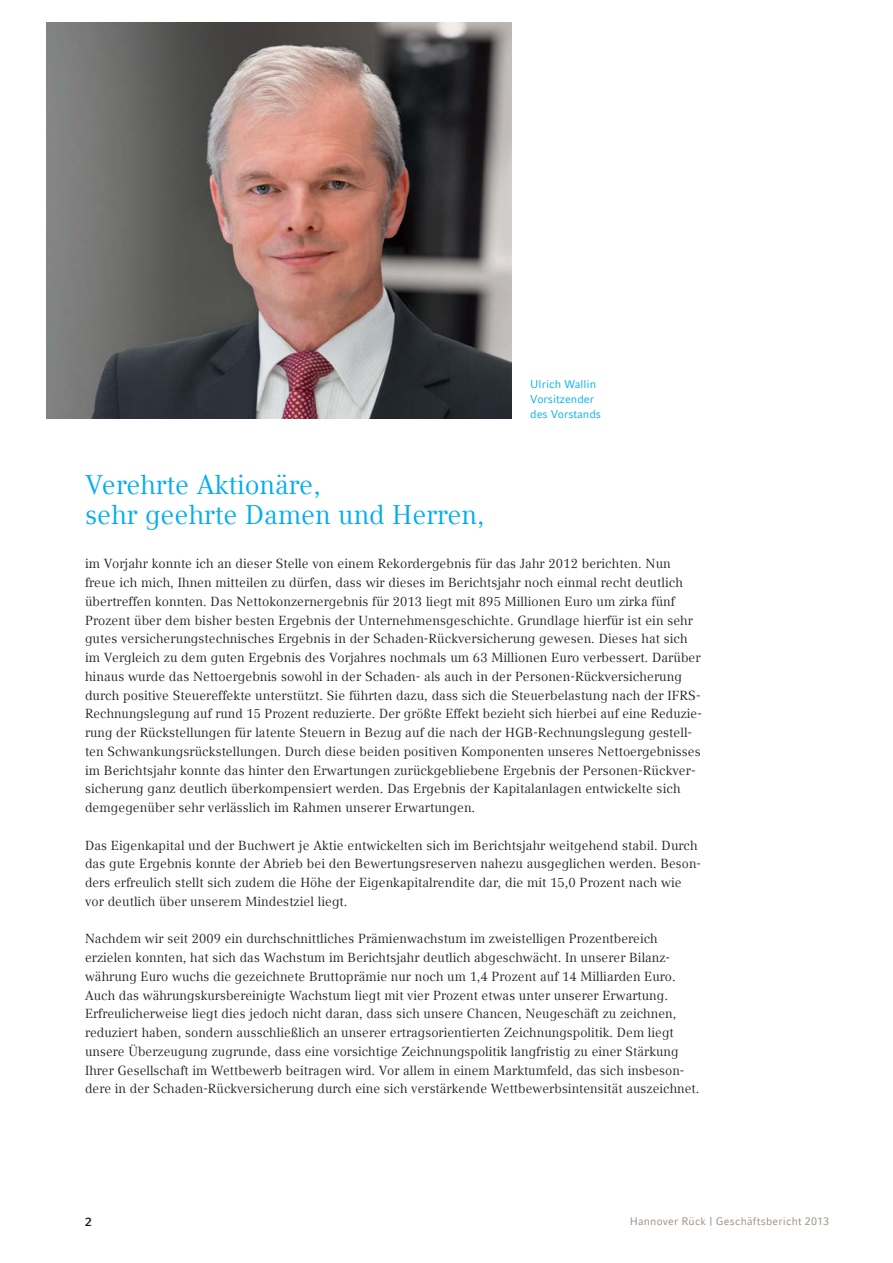
<style>
.page{position:relative;width:893px;height:1263px;background:#fff}
.page>*{position:absolute;margin:0;border:0;box-sizing:border-box;transform-origin:0 0}
.t1{font:27px/30px "Compatil Text LT Com";color:#00aeef}
.t2{font:13.2px/18.8px "Compatil Text LT Com";letter-spacing:.005em;color:#231f20}
.t3{font:700 12px "Compatil Fact LT Com";color:#231f20}
.t4{font:11.25px/15px "Compatil Fact LT Com";color:#00aeef}
.t5{font:10.8px "Compatil Fact LT Com";letter-spacing:.02em;color:#9a8b7d}
</style>
<div class="page">
<img style="left:47px;top:23px;width:464px;height:395px">
<p class="t4" style="left:530px;top:377px;width:72px">Ulrich Wallin<br>Vorsitzender des Vorstands</p>
<h1 class="t1" style="left:85px;top:469px;width:401px">Verehrte Aktionäre,<br>sehr geehrte Damen und Herren,</h1>
<p class="t2" style="left:85px;top:554px;width:618px">im Vorjahr konnte ich an dieser Stelle von einem Rekordergebnis für das Jahr 2012 berichten. Nun freue ich mich, Ihnen mitteilen zu dürfen, dass wir dieses im Berichtsjahr noch einmal recht deutlich übertreffen konnten. Das Nettokonzernergebnis für 2013 liegt mit 895 Millionen Euro um zirka fünf Prozent über dem bisher besten Ergebnis der Unternehmensgeschichte. Grundlage hierfür ist ein sehr gutes versicherungstechnisches Ergebnis in der Schaden-Rückversicherung gewesen. Dieses hat sich im Vergleich zu dem guten Ergebnis des Vorjahres nochmals um 63 Millionen Euro verbessert. Darüber hinaus wurde das Nettoergebnis sowohl in der Schaden- als auch in der Personen-Rückversicherung durch positive Steuereffekte unterstützt. Sie führten dazu, dass sich die Steuerbelastung nach der IFRS-Rechnungslegung auf rund 15 Prozent reduzierte. Der größte Effekt bezieht sich hierbei auf eine Reduzie&shy;rung der Rückstellungen für latente Steuern in Bezug auf die nach der HGB-Rechnungslegung gestell&shy;ten Schwankungsrückstellungen. Durch diese beiden positiven Komponenten unseres Nettoergebnisses im Berichtsjahr konnte das hinter den Erwartungen zurückgebliebene Ergebnis der Personen-Rückver&shy;sicherung ganz deutlich überkompensiert werden. Das Ergebnis der Kapitalanlagen entwickelte sich demgegenüber sehr verlässlich im Rahmen unserer Erwartungen.</p>
<p class="t2" style="left:85px;top:836px;width:617px">Das Eigenkapital und der Buchwert je Aktie entwickelten sich im Berichtsjahr weitgehend stabil. Durch das gute Ergebnis konnte der Abrieb bei den Bewertungsreserven nahezu ausgeglichen werden. Beson&shy;ders erfreulich stellt sich zudem die Höhe der Eigenkapitalrendite dar, die mit 15,0 Prozent nach wie vor deutlich über unserem Mindestziel liegt.</p>
<p class="t2" style="left:85px;top:929px;width:616px">Nachdem wir seit 2009 ein durchschnittliches Prämienwachstum im zweistelligen Prozentbereich erzielen konnten, hat sich das Wachstum im Berichtsjahr deutlich abgeschwächt. In unserer Bilanz&shy;währung Euro wuchs die gezeichnete Bruttoprämie nur noch um 1,4 Prozent auf 14 Milliarden Euro.<br>Auch das währungskursbereinigte Wachstum liegt mit vier Prozent etwas unter unserer Erwartung.<br>Erfreulicherweise liegt dies jedoch nicht daran, dass sich unsere Chancen, Neugeschäft zu zeichnen, reduziert haben, sondern ausschließlich an unserer ertragsorientierten Zeichnungspolitik. Dem liegt unsere Überzeugung zugrunde, dass eine vorsichtige Zeichnungspolitik langfristig zu einer Stärkung Ihrer Gesellschaft im Wettbewerb beitragen wird. Vor allem in einem Marktumfeld, das sich insbeson&shy;dere in der Schaden-Rückversicherung durch eine sich verstärkende Wettbewerbsintensität auszeichnet.</p>
<p class="t3" style="left:85px;top:1215px;width:8px">2</p>
<p class="t5" style="left:630px;top:1215px;width:201px">Hannover Rück | Geschäftsbericht 2013</p>
</div>
